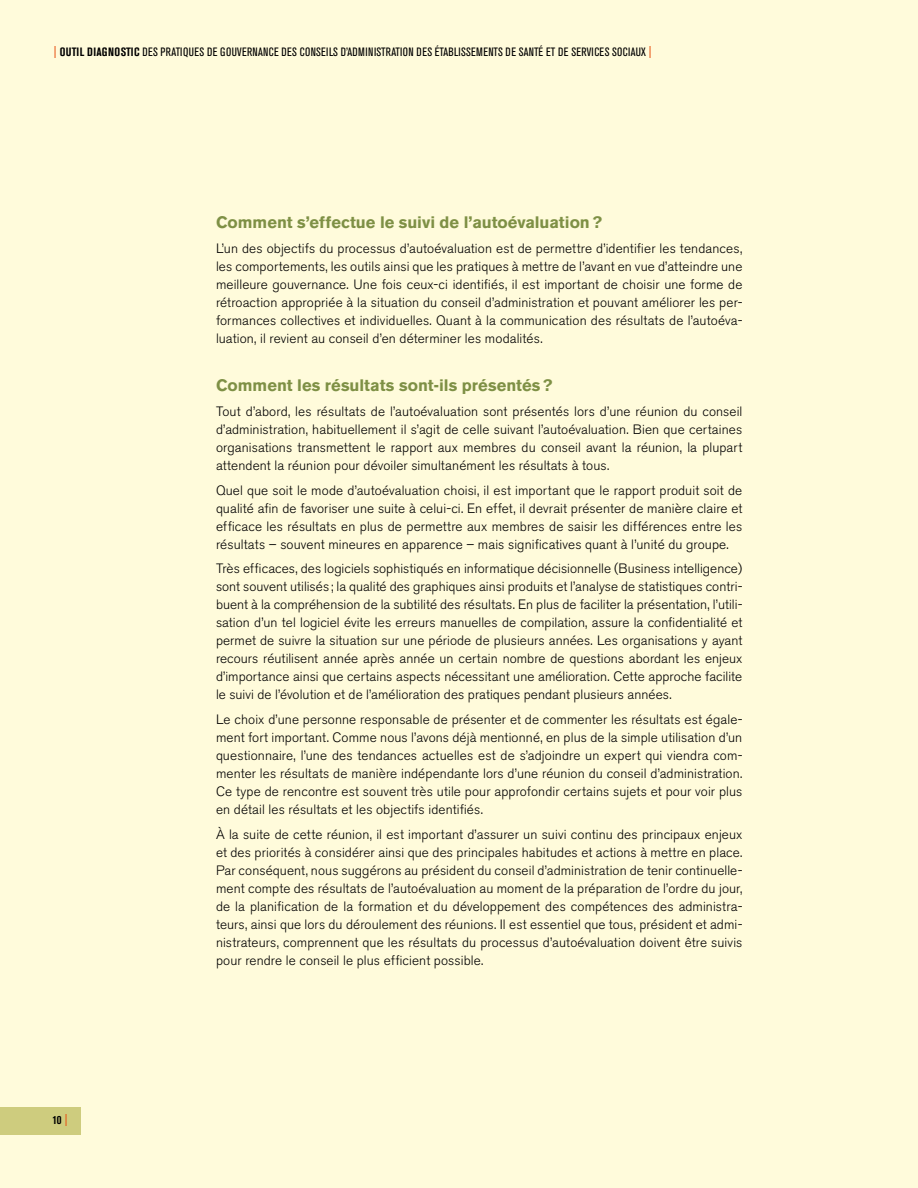
<style>
.page{position:relative;width:918px;height:1188px;background:#fffbdb}
.page>*{position:absolute;margin:0;border:0;box-sizing:border-box;transform-origin:0 0}
.t1{font:700 16.5px "Akzidenz Grotesk BE";color:#7e9045}
.t2{font:300 13.5px/18px "Akzidenz Grotesk BE";letter-spacing:.01em;color:#000;text-align:justify}
.t3{font:condensed 12px "Akzidenz Grotesk BE";letter-spacing:.02em;color:#000}
.t4{font:700 condensed 12px "Akzidenz Grotesk BE";color:#000}
.s1{font-weight:700;color:#e75113}
.s2{font-weight:700}
.s3{color:#e75113}
</style>
<div class="page">
<div style="left:0;top:1107px;width:81px;height:27px;background:#cecc7e"></div>
<p class="t3" style="left:54px;top:45px;width:599px"><span class="s1">|</span> <span class="s2">OUTIL DIAGNOSTIC</span> DES PRATIQUES DE GOUVERNANCE DES CONSEILS D’ADMINISTRATION DES ÉTABLISSEMENTS DE SANTÉ ET DE SERVICES SOCIAUX <span class="s1">|</span></p>
<p class="t4" style="left:52px;top:1113px;width:17px">10 <span class="s3">|</span></p>
<p class="t1" style="left:216px;top:213px;width:388px">Comment s’effectue le suivi de l’autoévaluation?</p>
<p class="t2" style="left:216px;top:240px;width:528px">L’un des objectifs du processus d’autoévaluation est de permettre d’identifier les tendances, les comportements, les outils ainsi que les pratiques à mettre de l’avant en vue d’atteindre une meilleure gouvernance. Une fois ceux-ci identifiés, il est important de choisir une forme de rétroaction appropriée à la situation du conseil d’administration et pouvant améliorer les per&shy;formances collectives et individuelles. Quant à la communication des résultats de l’autoéva&shy;luation, il revient au conseil d’en déterminer les modalités.</p>
<p class="t1" style="left:216px;top:376px;width:338px">Comment les résultats sont-ils présentés?</p>
<p class="t2" style="left:216px;top:402px;width:528px">Tout d’abord, les résultats de l’autoévaluation sont présentés lors d’une réunion du conseil d’administration, habituellement il s’agit de celle suivant l’autoévaluation. Bien que certaines organisations transmettent le rapport aux membres du conseil avant la réunion, la plupart attendent la réunion pour dévoiler simultanément les résultats à tous.</p>
<p class="t2" style="left:216px;top:481px;width:528px">Quel que soit le mode d’autoévaluation choisi, il est important que le rapport produit soit de qualité afin de favoriser une suite à celui-ci. En effet, il devrait présenter de manière claire et efficace les résultats en plus de permettre aux membres de saisir les différences entre les résultats – souvent mineures en apparence – mais significatives quant à l’unité du groupe.</p>
<p class="t2" style="left:216px;top:560px;width:528px">Très efficaces, des logiciels sophistiqués en informatique décisionnelle (Business intelligence) sont souvent utilisés ; la qualité des graphiques ainsi produits et l’analyse de statistiques contri&shy;buent à la compréhension de la subtilité des résultats. En plus de faciliter la présentation, l’utili&shy;sation d’un tel logiciel évite les erreurs manuelles de compilation, assure la confidentialité et permet de suivre la situation sur une période de plusieurs années. Les organisations y ayant recours réutilisent année après année un certain nombre de questions abordant les enjeux d’importance ainsi que certains aspects nécessitant une amélioration. Cette approche facilite le suivi de l’évolution et de l’amélioration des pratiques pendant plusieurs années.</p>
<p class="t2" style="left:216px;top:711px;width:528px">Le choix d’une personne responsable de présenter et de commenter les résultats est égale&shy;ment fort important. Comme nous l’avons déjà mentionné, en plus de la simple utilisation d’un questionnaire, l’une des tendances actuelles est de s’adjoindre un expert qui viendra com&shy;menter les résultats de manière indépendante lors d’une réunion du conseil d’administration.<br>Ce type de rencontre est souvent très utile pour approfondir certains sujets et pour voir plus en détail les résultats et les objectifs identifiés.</p>
<p class="t2" style="left:216px;top:825px;width:528px">À la suite de cette réunion, il est important d’assurer un suivi continu des principaux enjeux et des priorités à considérer ainsi que des principales habitudes et actions à mettre en place.<br>Par conséquent, nous suggérons au président du conseil d’administration de tenir continuelle&shy;ment compte des résultats de l’autoévaluation au moment de la préparation de l’ordre du jour, de la planification de la formation et du développement des compétences des administra&shy;teurs, ainsi que lors du déroulement des réunions. Il est essentiel que tous, président et admi&shy;nistrateurs, comprennent que les résultats du processus d’autoévaluation doivent être suivis pour rendre le conseil le plus efficient possible.</p>
</div>
